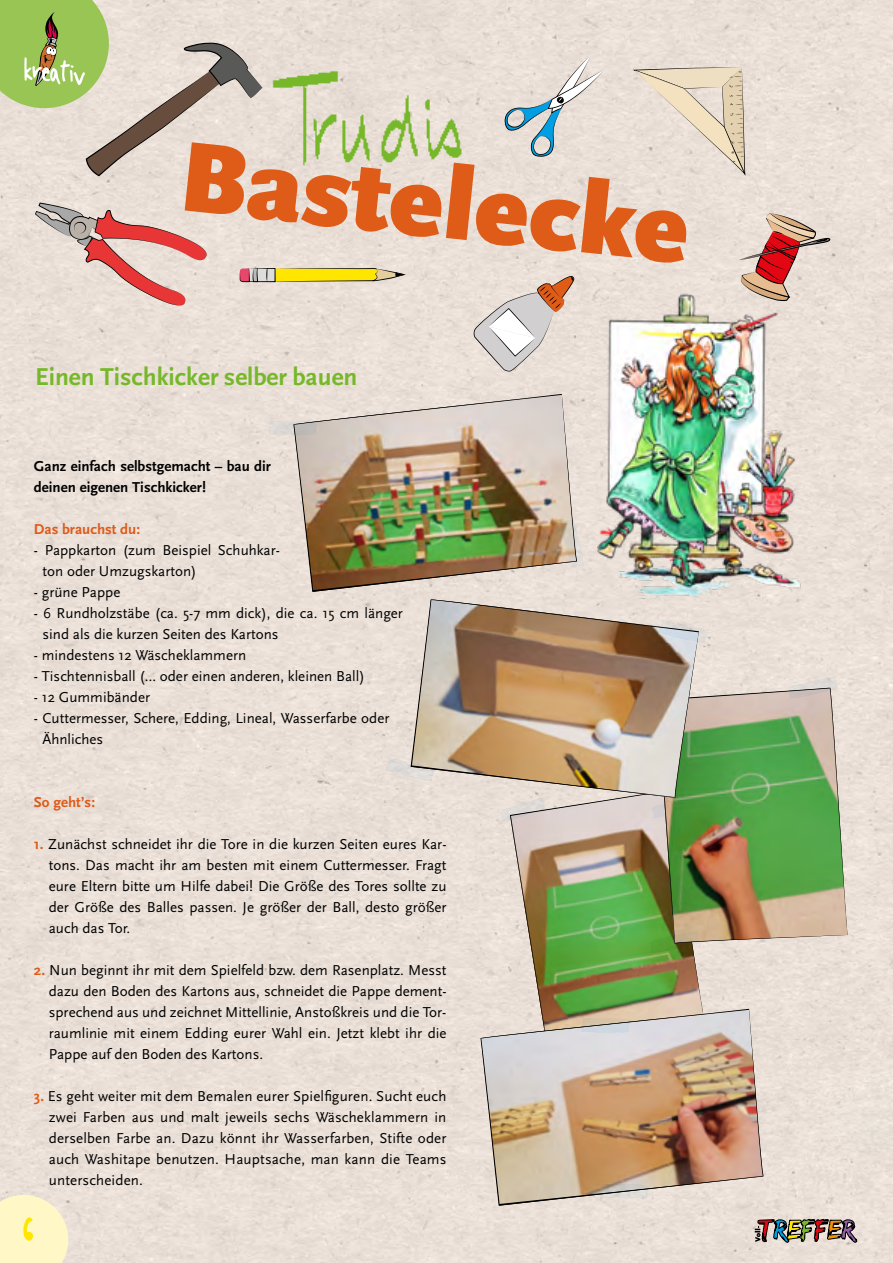
<style>
.page{position:relative;width:893px;height:1263px;background:#eae0d8}
.page>*{position:absolute;margin:0;border:0;box-sizing:border-box;transform-origin:0 0}
.t1{font:103.5px "Handschrift";color:#ffe600}
.t2{font:51px "Handschrift";letter-spacing:-.11em;color:#fff}
.t3{font:700 25.5px "Scala Sans OT";color:#76b82a}
.t4{font:15px/21px "Scala Sans OT";color:#000}
.t5{font:700 15px/21px "Scala Sans OT";color:#000}
.t6{font:700 15px "Scala Sans OT";color:#df5a19}
.s1{font-weight:700;color:#de5b18}
</style>
<div class="page">
<img style="left:582px;top:270px;width:254px;height:341px">
<svg style="left:185px;top:142px;width:502px;height:122px;background:#e5ac8e"></svg>
<img style="left:260px;top:51px;width:222px;height:130px">
<svg style="left:632px;top:67px;width:114px;height:109px;background:#e4d8c7"></svg>
<svg style="left:35px;top:203px;width:176px;height:105px;background:#dfb7b0"></svg>
<svg style="left:739px;top:213px;width:92px;height:88px;background:#d4a79d"></svg>
<svg style="left:473px;top:274px;width:102px;height:98px;background:#ded0c7"></svg>
<svg style="left:240px;top:268px;width:166px;height:14px;background:#d5be45"></svg>
<svg style="left:505px;top:55px;width:100px;height:102px;background:#d2d3d1"></svg>
<svg style="left:0;top:0;width:262px;height:176px;background:#c8c4a4"></svg>
<svg style="left:755px;top:1219px;width:102px;height:24px;background:#8c7c6d"></svg>
<svg style="left:0;top:1195px;width:68px;height:68px;background:#fcf4c7"></svg>
<img style="left:510px;top:798px;width:194px;height:211px">
<svg style="left:652px;top:798px;width:5px;height:20px"></svg>
<svg style="left:500px;top:798px;width:45px;height:23px"></svg>
<img style="left:657px;top:688px;width:190px;height:255px">
<svg style="left:650px;top:931px;width:49px;height:22px"></svg>
<svg style="left:788px;top:677px;width:49px;height:21px"></svg>
<img style="left:411px;top:599px;width:288px;height:199px">
<svg style="left:658px;top:620px;width:51px;height:22px"></svg>
<svg style="left:385px;top:758px;width:51px;height:22px"></svg>
<img style="left:293px;top:394px;width:284px;height:198px">
<svg style="left:269px;top:421px;width:49px;height:14px"></svg>
<svg style="left:560px;top:520px;width:24px;height:47px"></svg>
<img style="left:480px;top:1009px;width:284px;height:197px">
<svg style="left:581px;top:1018px;width:50px;height:14px"></svg>
<svg style="left:600px;top:1184px;width:50px;height:14px"></svg>
<h2 class="t2" style="left:22px;top:48px;width:67px">kreativ</h2>
<h3 class="t3" style="left:35px;top:363px;width:324px">Einen Tischkicker selber bauen</h3>
<p class="t5" style="left:34px;top:456px;width:239px">Ganz einfach selbstgemacht – bau dir deinen eigenen Tischkicker!</p>
<p class="t6" style="left:34px;top:520px;width:108px">Das brauchst du:</p>
<p class="t4" style="left:42px;top:540px;width:239px;text-indent:-9px">- Pappkarton (zum Beispiel Schuhkar&shy;ton oder Umzugskarton)</p>
<p class="t4" style="left:34px;top:582px;width:88px">- grüne Pappe</p>
<p class="t4" style="left:42px;top:603px;width:362px;text-indent:-9px">- 6 Rundholzstäbe (ca. 5-7 mm dick), die ca. 15 cm länger sind als die kurzen Seiten des Kartons</p>
<p class="t4" style="left:34px;top:645px;width:214px">- mindestens 12 Wäscheklammern</p>
<p class="t4" style="left:34px;top:666px;width:332px">- Tischtennisball (… oder einen anderen, kleinen Ball)</p>
<p class="t4" style="left:34px;top:687px;width:118px">- 12 Gummibänder</p>
<p class="t4" style="left:42px;top:708px;width:348px;text-indent:-9px">- Cuttermesser, Schere, Edding, Lineal, Wasserfarbe oder<br>Ähnliches</p>
<p class="t6" style="left:34px;top:793px;width:63px">So geht’s:</p>
<p class="t4" style="left:49px;top:834px;width:399px;text-align:justify;text-indent:-15px"><span class="s1">1.</span> Zunächst schneidet ihr die Tore in die kurzen Seiten eures Kar&shy;tons. Das macht ihr am besten mit einem Cuttermesser. Fragt eure Eltern bitte um Hilfe dabei! Die Größe des Tores sollte zu der Größe des Balles passen. Je größer der Ball, desto größer auch das Tor.</p>
<p class="t4" style="left:49px;top:960px;width:399px;text-align:justify;text-indent:-15px"><span class="s1">2.</span> Nun beginnt ihr mit dem Spielfeld bzw. dem Rasenplatz. Messt dazu den Boden des Kartons aus, schneidet die Pappe dement&shy;sprechend aus und zeichnet Mittellinie, Anstoßkreis und die Tor&shy;raumlinie mit einem Edding eurer Wahl ein. Jetzt klebt ihr die Pappe auf den Boden des Kartons.</p>
<p class="t4" style="left:49px;top:1086px;width:399px;text-align:justify;text-indent:-15px"><span class="s1">3.</span> Es geht weiter mit dem Bemalen eurer Spielfiguren. Sucht euch zwei Farben aus und malt jeweils sechs Wäscheklammern in derselben Farbe an. Dazu könnt ihr Wasserfarben, Stifte oder auch Washitape benutzen. Hauptsache, man kann die Teams unterscheiden.</p>
<h1 class="t1" style="left:18px;top:1189px;width:22px">6</h1>
</div>
